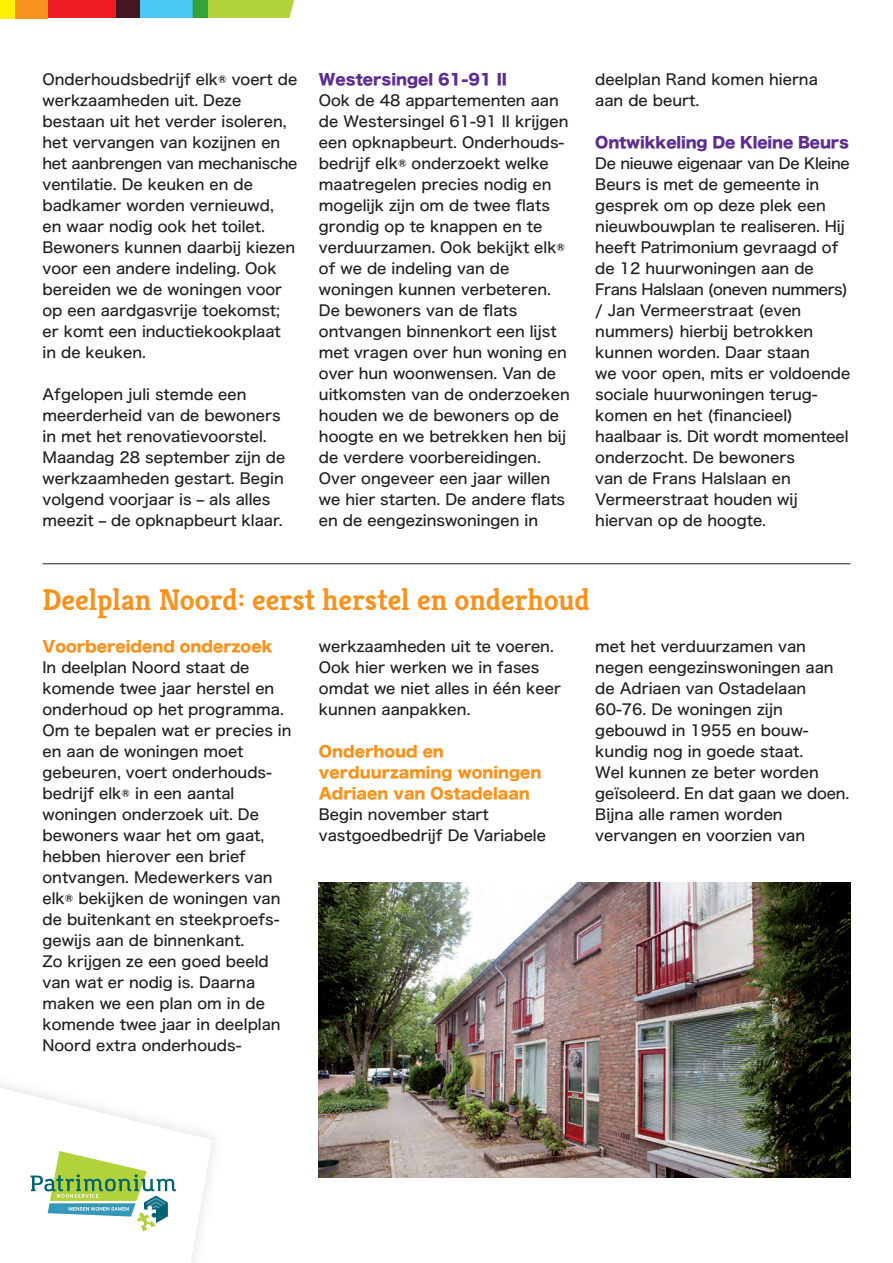
<style>
.page{position:relative;width:893px;height:1263px;background:#fff}
.page>*{position:absolute;margin:0;border:0;box-sizing:border-box;transform-origin:0 0}
.t1{font:300 30px "Kreon";color:#f7931d}
.t2{font:15px/21px "Hiragino Sans W5";color:#231f20}
.t3{font:15px/21px "Hiragino Sans W8";color:#f7931d}
.t4{font:15px "Hiragino Sans W8";letter-spacing:-.01em;color:#5d2d91}
</style>
<div class="page">
<div style="left:208px;top:0;width:87px;height:18px;background:#b2d23c"></div>
<div style="left:48px;top:0;width:91px;height:18px;background:#ee1d23"></div>
<svg style="left:116px;top:0;width:92px;height:18px;background:#43949d"></svg>
<div style="left:14px;top:0;width:34px;height:18px;background:#f7931d"></div>
<div style="left:0;top:0;width:14px;height:18px;background:#fff101"></div>
<svg style="left:3px;top:1088px;width:209px;height:175px"></svg>
<img style="left:319px;top:883px;width:531px;height:295px">
<hr style="left:43px;top:563px;width:807px;height:1px;background:#231f20">
<p class="t2" style="left:43px;top:68px;width:256px">Onderhoudsbedrijf elk® voert de werkzaamheden uit. Deze bestaan uit het verder isoleren, het vervangen van kozijnen en het aanbrengen van mechanische ventilatie. De keuken en de badkamer worden vernieuwd,<br>en waar nodig ook het toilet.<br>Bewoners kunnen daarbij kiezen voor een andere indeling. Ook bereiden we de woningen voor op een aardgasvrije toekomst; er komt een inductiekookplaat in de keuken.</p>
<p class="t2" style="left:43px;top:383px;width:244px">Afgelopen juli stemde een meerderheid van de bewoners in met het renovatievoorstel.<br>Maandag 28 september zijn de werkzaamheden gestart. Begin volgend voorjaar is – als alles meezit – de opknapbeurt klaar.</p>
<p class="t4" style="left:319px;top:71px;width:190px">Westersingel 61-91 II</p>
<p class="t2" style="left:319px;top:89px;width:252px">Ook de 48 appartementen aan de Westersingel 61-91 II krijgen een opknapbeurt. Onderhouds&shy;bedrijf elk® onderzoekt welke maatregelen precies nodig en mogelijk zijn om de twee flats grondig op te knappen en te verduurzamen. Ook bekijkt elk® of we de indeling van de woningen kunnen verbeteren.<br>De bewoners van de flats ontvangen binnenkort een lijst met vragen over hun woning en over hun woonwensen. Van de uitkomsten van de onderzoeken houden we de bewoners op de hoogte en we betrekken hen bij de verdere voorbereidingen.<br>Over ongeveer een jaar willen we hier starten. De andere flats en de eengezinswoningen in</p>
<p class="t2" style="left:595px;top:68px;width:224px">deelplan Rand komen hierna aan de beurt.</p>
<p class="t4" style="left:595px;top:134px;width:255px">Ontwikkeling De Kleine Beurs</p>
<p class="t2" style="left:595px;top:152px;width:257px">De nieuwe eigenaar van De Kleine<br>Beurs is met de gemeente in gesprek om op deze plek een nieuwbouwplan te realiseren. Hij heeft Patrimonium gevraagd of de 12 huurwoningen aan de<br>Frans Halslaan (oneven nummers) / Jan Vermeerstraat (even nummers) hierbij betrokken kunnen worden. Daar staan<br>we voor open, mits er voldoende sociale huurwoningen terug&shy;komen en het (financieel) haalbaar is. Dit wordt momenteel onderzocht. De bewoners<br>van de Frans Halslaan en<br>Vermeerstraat houden wij hiervan op de hoogte.</p>
<h1 class="t1" style="left:43px;top:576px;width:549px">Deelplan Noord: eerst herstel en onderhoud</h1>
<p class="t3" style="left:43px;top:636px;width:232px">Voorbereidend onderzoek</p>
<p class="t2" style="left:43px;top:656px;width:250px">In deelplan Noord staat de komende twee jaar herstel en onderhoud op het programma.<br>Om te bepalen wat er precies in en aan de woningen moet gebeuren, voert onderhouds&shy;bedrijf elk® in een aantal woningen onderzoek uit. De bewoners waar het om gaat, hebben hierover een brief ontvangen. Medewerkers van elk® bekijken de woningen van de buitenkant en steekproefs&shy;gewijs aan de binnenkant.<br>Zo krijgen ze een goed beeld van wat er nodig is. Daarna maken we een plan om in de komende twee jaar in deelplan<br>Noord extra onderhouds-</p>
<p class="t2" style="left:319px;top:635px;width:244px">werkzaamheden uit te voeren.<br>Ook hier werken we in fases omdat we niet alles in één keer kunnen aanpakken.</p>
<p class="t3" style="left:319px;top:741px;width:224px">Onderhoud en verduurzaming woningen<br>Adriaen van Ostadelaan</p>
<p class="t2" style="left:319px;top:803px;width:229px">Begin november start vastgoedbedrijf De Variabele</p>
<p class="t2" style="left:595px;top:635px;width:256px">met het verduurzamen van negen eengezinswoningen aan de Adriaen van Ostadelaan<br>60-76. De woningen zijn gebouwd in 1955 en bouw&shy;kundig nog in goede staat.<br>Wel kunnen ze beter worden geïsoleerd. En dat gaan we doen.<br>Bijna alle ramen worden vervangen en voorzien van</p>
</div>
